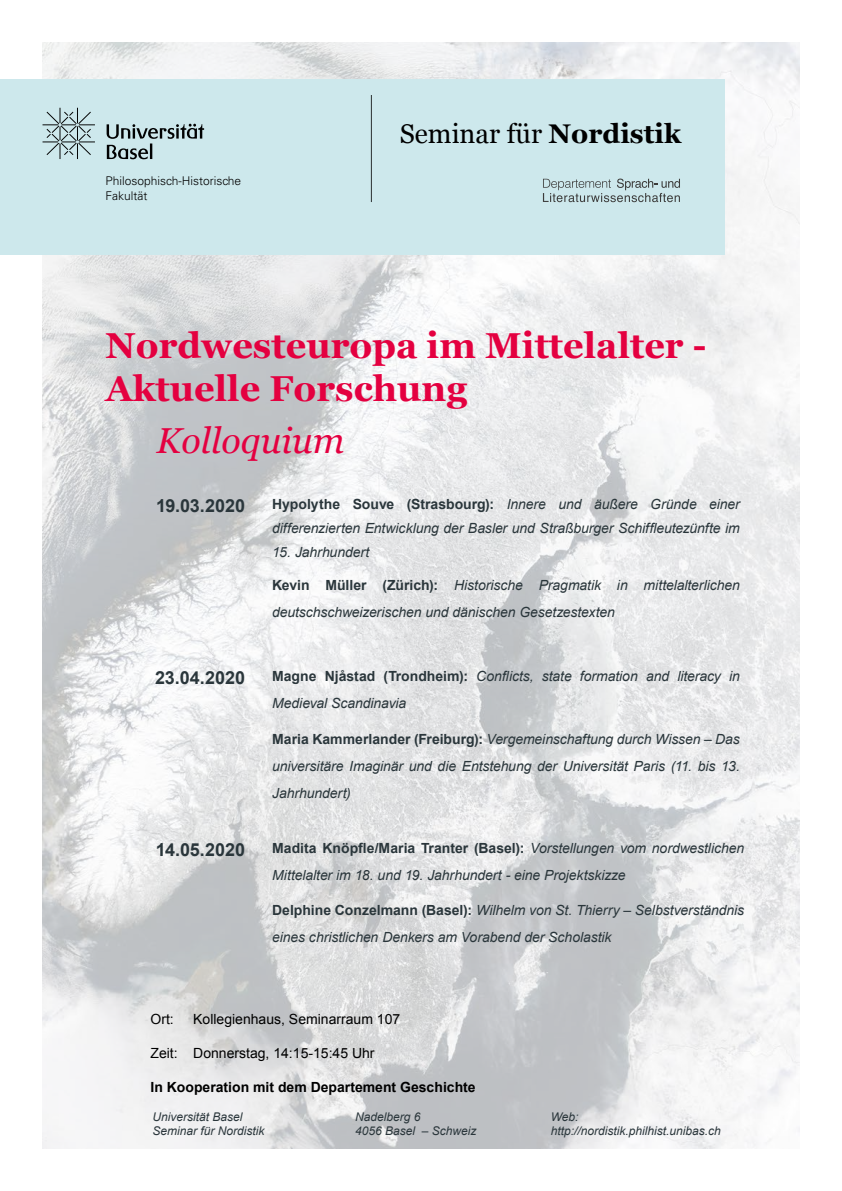
<style>
.page{position:relative;width:842px;height:1191px;background:#fff}
.page>*{position:absolute;margin:0;border:0;box-sizing:border-box;transform-origin:0 0}
.t1{font:700 36px/43.2px "Georgia";color:#e40040}
.t2{font:italic 36px "Georgia";color:#e40040}
.t3{font:27px "Georgia";color:#000}
.t4{font:700 18px "Arial";letter-spacing:-.005em;color:#2a363b}
.t5{font:italic 14px/27px "Arial";letter-spacing:-.005em;color:#2a363b}
.t6{font:14px "Arial";color:#000}
.t7{font:700 14px "Arial";color:#000}
.t8{font:italic 12px/14.4px "Arial";color:#2a363b}
.t9{font:300 12px/14.4px "Univers LT Std";color:#000}
.s1{font-weight:700}
.s2{font-weight:700;font-style:normal}
</style>
<div class="page">
<img style="left:43px;top:43px;width:756px;height:1105px">
<div style="left:0;top:79px;width:724px;height:176px;background:#cde8ec"></div>
<svg style="left:107px;top:124px;width:97px;height:35px"></svg>
<svg style="left:43px;top:108px;width:52px;height:51px"></svg>
<svg style="left:543px;top:179px;width:137px;height:23px"></svg>
<hr style="left:371px;top:95px;width:1px;height:107px;background:#000">
<p class="t9" style="left:106px;top:174px;width:137px">Philosophisch-Historische<br>Fakultät</p>
<h2 class="t3" style="left:400px;top:114px;width:283px">Seminar für <span class="s1">Nordistik</span></h2>
<h1 class="t1" style="left:106px;top:322px;width:602px">Nordwesteuropa im Mittelalter -<br>Aktuelle Forschung</h1>
<h1 class="t2" style="left:157px;top:415px;width:189px">Kolloquium</h1>
<p class="t4" style="left:156px;top:494px;width:90px">19.03.2020</p>
<p class="t5" style="left:272px;top:492px;width:469px;line-height:24px"><span class="s2">Hypolythe Souve (Strasbourg):</span> Innere und äußere Gründe einer differenzierten Entwicklung der Basler und Straßburger Schiffleutezünfte im</p>
<p class="t5" style="left:272px;top:539px;width:99px">15. Jahrhundert</p>
<p class="t5" style="left:272px;top:571px;width:469px"><span class="s2">Kevin Müller (Zürich):</span> Historische Pragmatik in mittelalterlichen deutschschweizerischen und dänischen Gesetzestexten</p>
<p class="t4" style="left:155px;top:665px;width:91px">23.04.2020</p>
<p class="t5" style="left:272px;top:663px;width:469px"><span class="s2">Magne Njåstad (Trondheim):</span> Conflicts, state formation and literacy in<br>Medieval Scandinavia</p>
<p class="t5" style="left:272px;top:725px;width:469px;text-align:justify"><span class="s2">Maria Kammerlander (Freiburg):</span> Vergemeinschaftung durch Wissen – Das universitäre Imaginär und die Entstehung der Universität Paris (11. bis 13.<br>Jahrhundert)</p>
<p class="t4" style="left:156px;top:837px;width:91px">14.05.2020</p>
<p class="t5" style="left:272px;top:834px;width:473px"><span class="s2">Madita Knöpfle/Maria Tranter (Basel):</span> Vorstellungen vom nordwestlichen<br>Mittelalter im 18. und 19. Jahrhundert - eine Projektskizze</p>
<p class="t5" style="left:272px;top:897px;width:473px"><span class="s2">Delphine Conzelmann (Basel):</span> Wilhelm von St. Thierry – Selbstverständnis eines christlichen Denkers am Vorabend der Scholastik</p>
<p class="t6" style="left:150px;top:1010px;width:25px">Ort:</p>
<p class="t6" style="left:193px;top:1010px;width:208px">Kollegienhaus, Seminarraum 107</p>
<p class="t6" style="left:150px;top:1044px;width:226px">Zeit: Donnerstag, 14:15-15:45 Uhr</p>
<p class="t7" style="left:150px;top:1077px;width:327px">In Kooperation mit dem Departement Geschichte</p>
<p class="t8" style="left:152px;top:1109px;width:114px">Universität Basel<br>Seminar für Nordistik</p>
<p class="t8" style="left:355px;top:1109px;width:123px">Nadelberg 6<br>4056 Basel – Schweiz</p>
<p class="t8" style="left:551px;top:1109px;width:172px">Web: http://nordistik.philhist.unibas.ch</p>
</div>
